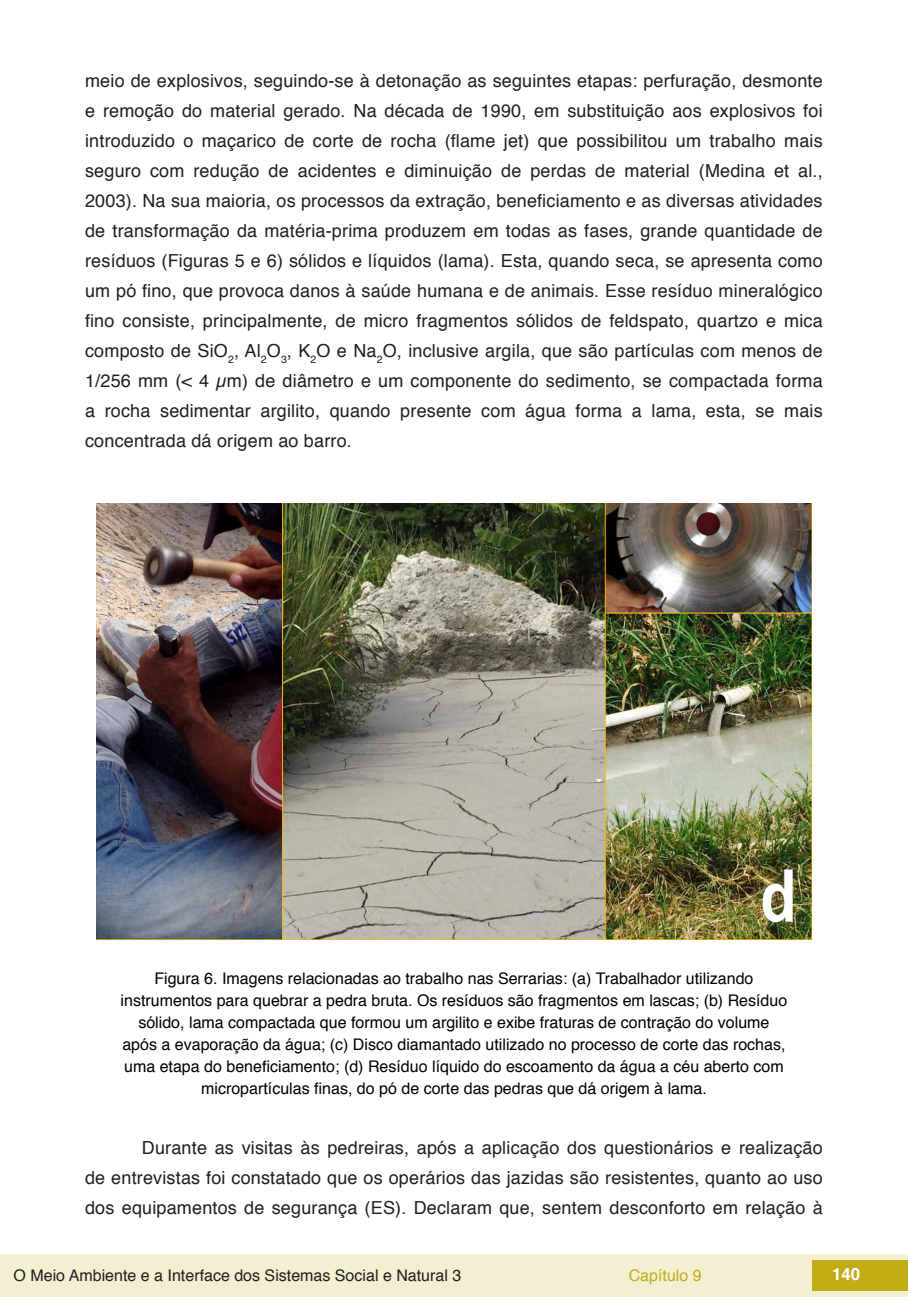
<style>
.page{position:relative;width:908px;height:1304px;background:#fff}
.page>*{position:absolute;margin:0;border:0;box-sizing:border-box;transform-origin:0 0}
.txt{font:18px/30px "Helvetica";letter-spacing:.01em;color:#231f20;text-align:justify}
.t1{font:700 16.8px "Helvetica";color:#fff}
.info_tab_graf_imag{font:16px/22px "Helvetica";color:#000;text-align:center}
.t2{font:16px "Helvetica";color:#231f20}
.t3{font:16px "Helvetica";color:#c3ad17}
</style>
<div class="page">
<div style="left:0;top:1254px;width:906px;height:43px;background:#f3efd1"></div>
<div style="left:812px;top:1261px;width:95px;height:30px;background:#c3ad17"></div>
<img style="left:96px;top:504px;width:715px;height:436px">
<p class="txt" style="left:85px;top:66px;width:738px">meio de explosivos, seguindo-se à detonação as seguintes etapas: perfuração, desmonte e remoção do material gerado. Na década de 1990, em substituição aos explosivos foi introduzido o maçarico de corte de rocha (flame jet) que possibilitou um trabalho mais seguro com redução de acidentes e diminuição de perdas de material (Medina et al., 2003). Na sua maioria, os processos da extração, beneficiamento e as diversas atividades de transformação da matéria-prima produzem em todas as fases, grande quantidade de resíduos (Figuras 5 e 6) sólidos e líquidos (lama). Esta, quando seca, se apresenta como um pó fino, que provoca danos à saúde humana e de animais. Esse resíduo mineralógico fino consiste, principalmente, de micro fragmentos sólidos de feldspato, quartzo e mica composto de SiO<sub>2</sub>, Al<sub>2</sub>O<sub>3</sub>, K<sub>2</sub>O e Na<sub>2</sub>O, inclusive argila, que são partículas com menos de 1/256 mm (&lt; 4 µm) de diâmetro e um componente do sedimento, se compactada forma a rocha sedimentar argilito, quando presente com água forma a lama, esta, se mais concentrada dá origem ao barro.</p>
<p class="info_tab_graf_imag" style="left:120px;top:968px;width:668px">Figura 6. Imagens relacionadas ao trabalho nas Serrarias: (a) Trabalhador utilizando instrumentos para quebrar a pedra bruta. Os resíduos são fragmentos em lascas; (b) Resíduo sólido, lama compactada que formou um argilito e exibe fraturas de contração do volume após a evaporação da água; (c) Disco diamantado utilizado no processo de corte das rochas, uma etapa do beneficiamento; (d) Resíduo líquido do escoamento da água a céu aberto com micropartículas finas, do pó de corte das pedras que dá origem à lama.</p>
<p class="txt" style="left:85px;top:1134px;width:738px;text-indent:57px">Durante as visitas às pedreiras, após a aplicação dos questionários e realização de entrevistas foi constatado que os operários das jazidas são resistentes, quanto ao uso dos equipamentos de segurança (ES). Declaram que, sentem desconforto em relação à</p>
<p class="t2" style="left:14px;top:1263px;width:449px">O Meio Ambiente e a Interface dos Sistemas Social e Natural 3</p>
<p class="t3" style="left:628px;top:1263px;width:74px">Capítulo 9</p>
<p class="t1" style="left:831px;top:1261px;width:30px">140</p>
</div>
